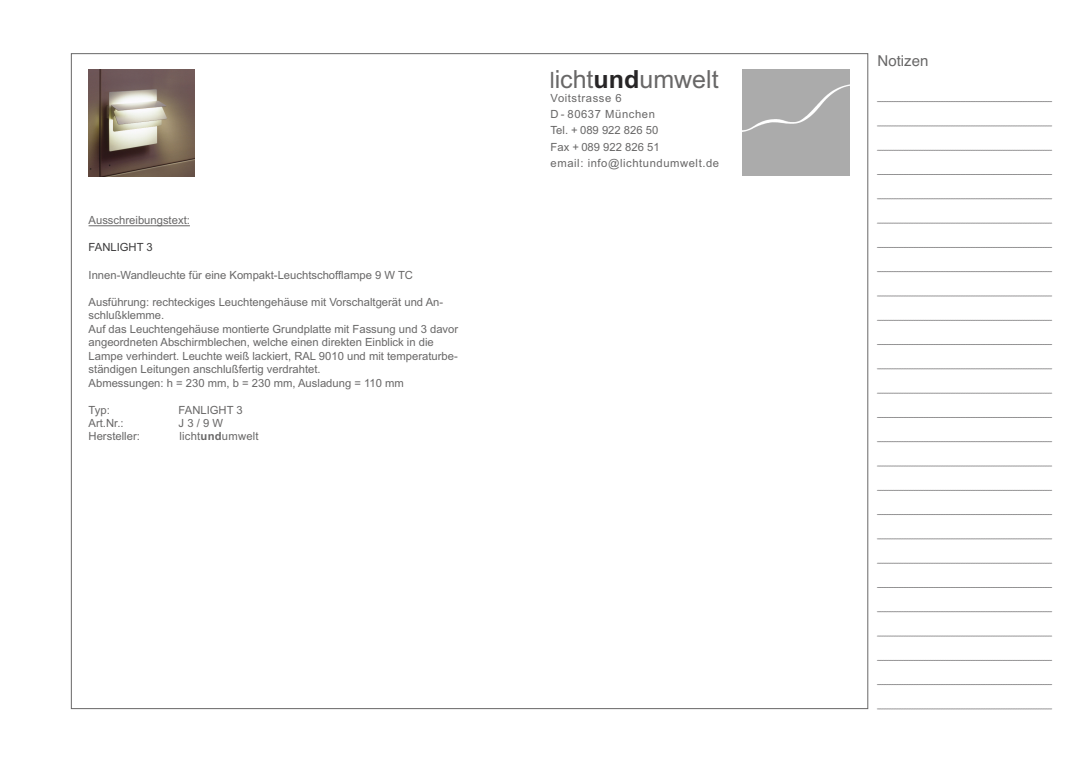
<style>
.page{position:relative;width:1088px;height:780px;background:#fff}
.page>*{position:absolute;margin:0;border:0;box-sizing:border-box;transform-origin:0 0}
.t1{font:25px "Arial";color:#686767}
.t2{font:15px "Helvetica";color:#686767}
.t3{font:11.25px/13.5px "Arial";color:#686767}
.t4{font:11.25px/16.2px "Arial";letter-spacing:.05em;color:#686767}
.t5{font:11.25px "Arial";letter-spacing:.02em;color:#686767}
.t6{font:11.25px "Arial";color:#3c3b3c}
.s1{font-weight:700}
.s2{font-size:22.5px}
.s3{font-weight:700;color:#272526}
</style>
<div class="page">
<hr style="left:89px;top:225px;width:101px;height:1px;background:#686767">
<img style="left:89px;top:70px;width:106px;height:106px">
<svg style="left:877px;top:101px;width:176px;height:609px"></svg>
<div style="left:742px;top:70px;width:107px;height:105px;background:#ababab"></div>
<p class="t3" style="left:89px;top:214px;width:103px">Ausschreibungstext:</p>
<p class="t6" style="left:89px;top:241px;width:66px">FANLIGHT 3</p>
<p class="t3" style="left:89px;top:268px;width:326px">Innen-Wandleuchte für eine Kompakt-Leuchtschofflampe 9 W TC</p>
<p class="t3" style="left:89px;top:295px;width:371px">Ausführung: rechteckiges Leuchtengehäuse mit Vorschaltgerät und An&shy;schlußklemme.<br>Auf das Leuchtengehäuse montierte Grundplatte mit Fassung und 3 davor angeordneten Abschirmblechen, welche einen direkten Einblick in die Lampe verhindert. Leuchte weiß lackiert, RAL 9010 und mit temperaturbe&shy;ständigen Leitungen anschlußfertig verdrahtet.<br>Abmessungen: h = 230 mm, b = 230 mm, Ausladung = 110 mm</p>
<p class="t3" style="left:89px;top:403px;width:23px">Typ:</p>
<p class="t3" style="left:179px;top:403px;width:66px">FANLIGHT 3</p>
<p class="t3" style="left:89px;top:416px;width:37px">Art.Nr.:</p>
<p class="t3" style="left:179px;top:416px;width:46px">J3/9W</p>
<p class="t3" style="left:89px;top:429px;width:53px">Hersteller:</p>
<p class="t5" style="left:179px;top:429px;width:81px">licht<span class="s1">und</span>umwelt</p>
<h1 class="t1" style="left:550px;top:65px;width:170px"><span class="s2">l</span>icht<span class="s3">und</span>umwelt</h1>
<p class="t4" style="left:551px;top:90px;width:170px">Voitstrasse 6<br>D- 80637 München<br>Tel. + 089 922 826 50<br>Fax + 089 922 826 51<br>email: info@lichtundumwelt.de</p>
<h2 class="t2" style="left:877px;top:52px;width:52px">Notizen</h2>
</div>
